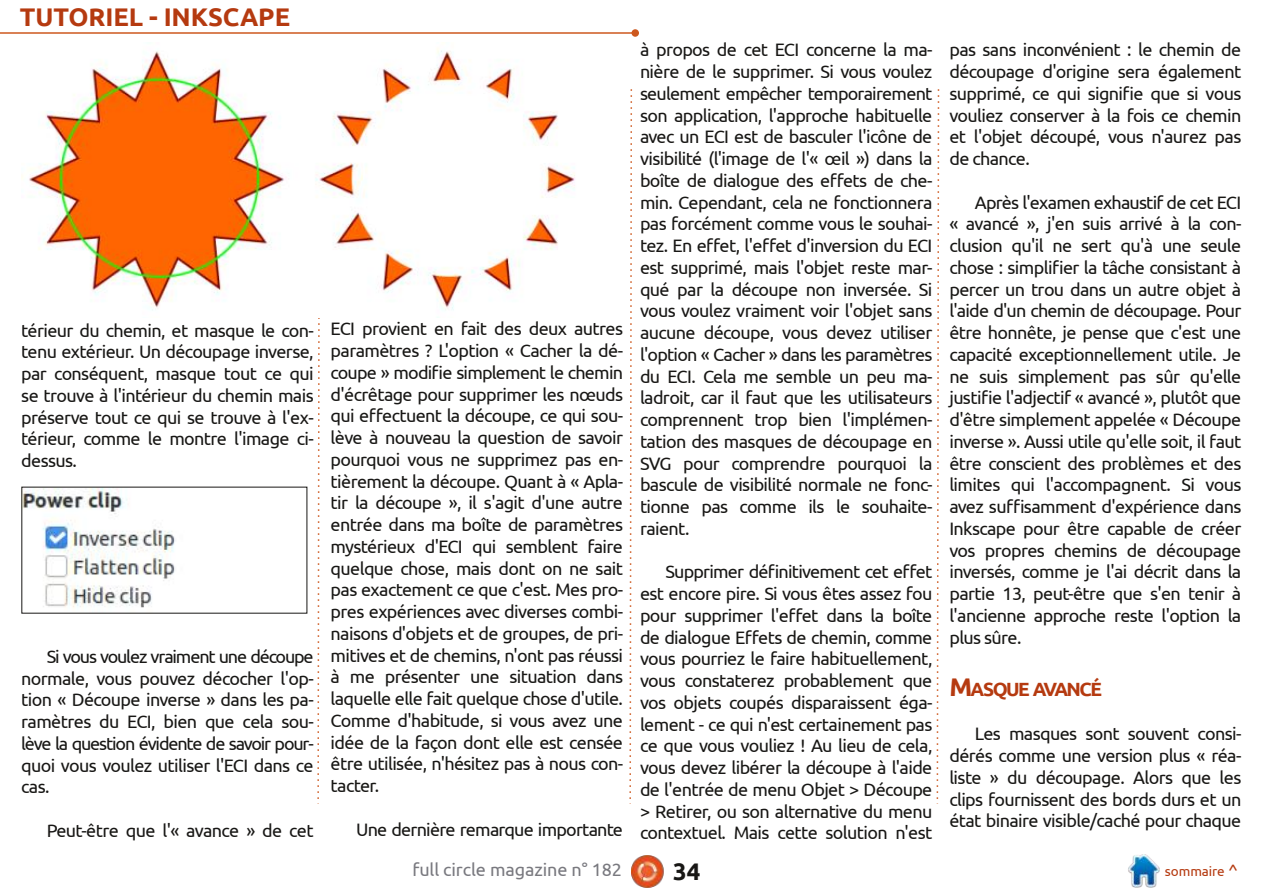
<style>
.page{position:relative;width:1263px;height:893px;background:#fff}
.page>*{position:absolute;margin:0;border:0;box-sizing:border-box;transform-origin:0 0}
.t1{font:700 25.5px "Ubuntu";letter-spacing:-.005em;color:#b53a10}
.t2{font:700 24px "Ubuntu";color:#181715}
.t3{font:700 19.2px "Ubuntu";letter-spacing:-.085em;color:#b53a10}
.t4{font:18px/21.8px "Ubuntu";letter-spacing:-.035em;color:#181715;text-align:justify}
.t5{font:18px "Ubuntu";letter-spacing:-.005em;color:#79797f}
.t6{font:13.5px "Ubuntu";letter-spacing:-.005em;color:#b53a10}
.s1{font-size:25.5px}
.s2{font-size:16.5px}
</style>
<div class="page">
<img style="left:631px;top:855px;width:33px;height:33px">
<img style="left:1128px;top:855px;width:32px;height:32px">
<hr style="left:0;top:32px;width:635px;height:2px;background:#cd581e">
<div style="left:631px;top:29px;width:8px;height:8px;background:#cd581e;border-radius:50%"></div>
<svg style="left:629px;top:89px;width:4px;height:715px"></svg>
<svg style="left:317px;top:318px;width:3px;height:486px"></svg>
<svg style="left:936px;top:89px;width:4px;height:715px"></svg>
<img style="left:24px;top:489px;width:151px;height:119px">
<img style="left:21px;top:48px;width:554px;height:263px">
<h1 class="t1" style="left:20px;top:2px;width:272px">TUTORIEL - INKSCAPE</h1>
<p class="t4" style="left:21px;top:319px;width:294px">térieur du chemin, et masque le con&shy;tenu extérieur. Un découpage inverse, par conséquent, masque tout ce qui se trouve à l'intérieur du chemin mais préserve tout ce qui se trouve à l'ex&shy;térieur, comme le montre l'image ci&shy;dessus.</p>
<p class="t4" style="left:21px;top:645px;width:294px;text-indent:26px">Si vous voulez vraiment une découpe normale, vous pouvez décocher l'op&shy;tion « Découpe inverse » dans les pa&shy;ramètres du ECI, bien que cela sou&shy;lève la question évidente de savoir pour&shy;quoi vous voulez utiliser l'ECI dans ce cas.</p>
<p class="t4" style="left:47px;top:819px;width:268px">Peut-être que l'« avance » de cet</p>
<p class="t4" style="left:331px;top:318px;width:294px">ECI provient en fait des deux autres paramètres ? L'option « Cacher la dé&shy;coupe » modifie simplement le chemin d'écrêtage pour supprimer les nœuds qui effectuent la découpe, ce qui sou&shy;lève à nouveau la question de savoir pourquoi vous ne supprimez pas en&shy;tièrement la découpe. Quant à « Apla&shy;tir la découpe », il s'agit d'une autre entrée dans ma boîte de paramètres mystérieux d'ECI qui semblent faire quelque chose, mais dont on ne sait pas exactement ce que c'est. Mes pro&shy;pres expériences avec diverses combi&shy;naisons d'objets et de groupes, de pri&shy;mitives et de chemins, n'ont pas réussi à me présenter une situation dans laquelle elle fait quelque chose d'utile.<br>Comme d'habitude, si vous avez une idée de la façon dont elle est censée être utilisée, n'hésitez pas à nous con&shy;tacter.</p>
<p class="t4" style="left:356px;top:818px;width:268px">Une dernière remarque importante</p>
<p class="t4" style="left:640px;top:39px;width:294px">à propos de cet ECI concerne la ma&shy;nière de le supprimer. Si vous voulez seulement empêcher temporairement son application, l'approche habituelle avec un ECI est de basculer l'icône de visibilité (l'image de l'« œil ») dans la boîte de dialogue des effets de che&shy;min. Cependant, cela ne fonctionnera pas forcément comme vous le souhai&shy;tez. En effet, l'effet d'inversion du ECI est supprimé, mais l'objet reste mar&shy;qué par la découpe non inversée. Si vous voulez vraiment voir l'objet sans aucune découpe, vous devez utiliser l'option « Cacher » dans les paramètres du ECI. Cela me semble un peu ma&shy;ladroit, car il faut que les utilisateurs comprennent trop bien l'implémen&shy;tation des masques de découpage en SVG pour comprendre pourquoi la bascule de visibilité normale ne fonc&shy;tionne pas comme ils le souhaite&shy;raient.</p>
<p class="t4" style="left:640px;top:561px;width:294px;text-indent:26px">Supprimer définitivement cet effet est encore pire. Si vous êtes assez fou pour supprimer l'effet dans la boîte de dialogue Effets de chemin, comme vous pourriez le faire habituellement, vous constaterez probablement que vos objets coupés disparaissent éga&shy;lement - ce qui n'est certainement pas ce que vous vouliez ! Au lieu de cela, vous devez libérer la découpe à l'aide de l'entrée de menu Objet &gt; Découpe &gt; Retirer, ou son alternative du menu contextuel. Mais cette solution n'est</p>
<p class="t4" style="left:949px;top:39px;width:294px">pas sans inconvénient : le chemin de découpage d'origine sera également supprimé, ce qui signifie que si vous vouliez conserver à la fois ce chemin et l'objet découpé, vous n'aurez pas de chance.</p>
<p class="t4" style="left:949px;top:191px;width:294px;text-indent:26px">Après l'examen exhaustif de cet ECI « avancé », j'en suis arrivé à la con&shy;clusion qu'il ne sert qu'à une seule chose : simplifier la tâche consistant à percer un trou dans un autre objet à l'aide d'un chemin de découpage. Pour être honnête, je pense que c'est une capacité exceptionnellement utile. Je ne suis simplement pas sûr qu'elle justifie l'adjectif « avancé », plutôt que d'être simplement appelée « Découpe inverse ». Aussi utile qu'elle soit, il faut être conscient des problèmes et des limites qui l'accompagnent. Si vous avez suffisamment d'expérience dans Inkscape pour être capable de créer vos propres chemins de découpage inversés, comme je l'ai décrit dans la partie 13, peut-être que s'en tenir à l'ancienne approche reste l'option la plus sûre.</p>
<p class="t3" style="left:949px;top:678px;width:154px"><span class="s1">M</span>ASQUE AVANCÉ</p>
<p class="t4" style="left:949px;top:723px;width:294px;text-indent:26px">Les masques sont souvent consi&shy;dérés comme une version plus « réa&shy;liste » du découpage. Alors que les clips fournissent des bords durs et un état binaire visible/caché pour chaque</p>
<p class="t5" style="left:412px;top:859px;width:211px">full circle magazine n° 182</p>
<h2 class="t2" style="left:673px;top:857px;width:29px">34</h2>
<p class="t6" style="left:1165px;top:863px;width:74px">sommaire <span class="s2">^</span></p>
</div>
